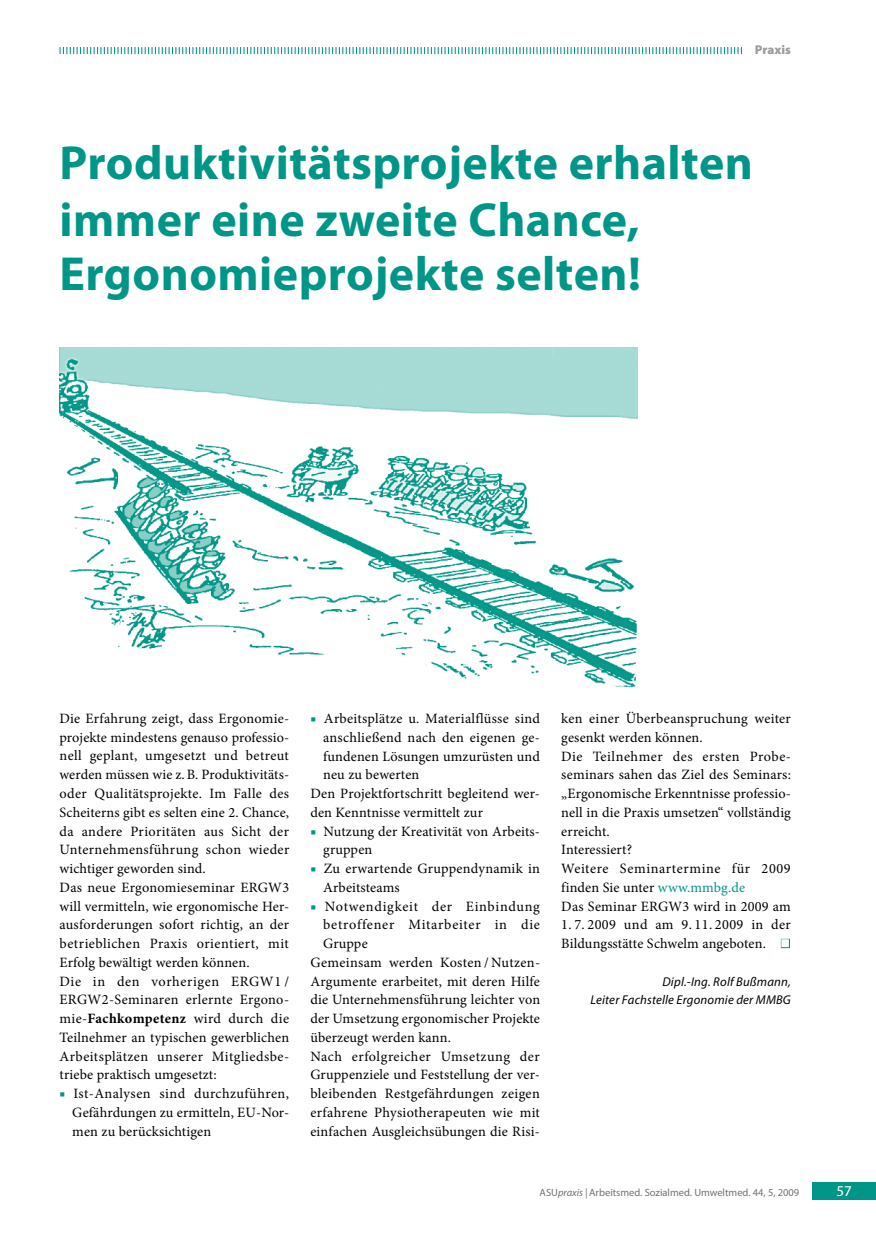
<style>
.page{position:relative;width:876px;height:1242px;background:#fff}
.page>*{position:absolute;margin:0;border:0;box-sizing:border-box;transform-origin:0 0}
.t1{font:700 48px/55.5px "Myriad Pro";letter-spacing:.01em;color:#009687}
.t2{font:15px "Myriad Pro";color:#fff}
.t3{font:14.25px/18.8px "Minion Pro";letter-spacing:.015em;color:#000}
.t4{font:14.25px "Minion Pro";letter-spacing:.035em;color:#000}
.t5{font:14.25px "Minion Pro";letter-spacing:.05em;color:#000}
.t6{font:14.25px "Minion Pro";letter-spacing:.055em;color:#000}
.t7{font:italic 12.75px/18.8px "Myriad Pro";letter-spacing:.015em;color:#000;text-align:right}
.t8{font:900 12.75px "Myriad Pro";color:#9c9d9f}
.t9{font:10.5px "Myriad Pro";color:#707173}
.s1{font-weight:700}
.s2{font-style:italic;color:#009687}
.s3{color:#009687}
.s4{font-size:27px;color:#fff}
.s5{font-style:italic}
</style>
<div class="page">
<div style="left:812px;top:1182px;width:64px;height:17px;background:#009687"></div>
<svg style="left:60px;top:47px;width:682px;height:7px"></svg>
<div style="left:781px;top:938px;width:9px;height:10px;border:2px solid #009687"></div>
<img style="left:60px;top:348px;width:578px;height:339px">
<p class="t8" style="left:755px;top:41px;width:37px">Praxis</p>
<h1 class="t1" style="left:60px;top:133px;width:695px">Produktivitätsprojekte erhalten immer eine zweite Chance,<br>Ergonomieprojekte selten!</h1>
<p class="t3" style="left:60px;top:709px;width:231px">Die Erfahrung zeigt, dass Ergonomie&shy;projekte mindestens genauso professio&shy;nell geplant, umgesetzt und betreut werden müssen wie z.B. Produktivitäts&shy;oder Qualitätsprojekte. Im Falle des Scheiterns gibt es selten eine 2. Chance, da andere Prioritäten aus Sicht der Unternehmensführung schon wieder wichtiger geworden sind.<br>Das neue Ergonomieseminar ERGW3 will vermitteln, wie ergonomische Her&shy;ausforderungen sofort richtig, an der betrieblichen Praxis orientiert, mit Erfolg bewältigt werden können.<br>Die in den vorherigen ERGW1 / ERGW2-Seminaren erlernte Ergono&shy;mie-<span class="s1">Fachkompetenz</span> wird durch die Teilnehmer an typischen gewerblichen Arbeitsplätzen unserer Mitgliedsbe&shy;triebe praktisch umgesetzt:</p>
<p class="t3" style="left:72px;top:1084px;width:218px;text-align:justify;text-indent:-13px"><span class="s2">■</span> Ist-Analysen sind durchzuführen, Gefährdungen zu ermitteln, EU-Nor&shy;men zu berücksichtigen</p>
<p class="t3" style="left:310px;top:709px;width:231px"><span class="s2">■</span> Arbeitsplätze u. Materialflüsse sind</p>
<p class="t3" style="left:323px;top:728px;width:218px">anschließend nach den eigenen ge-</p>
<p class="t3" style="left:323px;top:746px;width:218px">fundenen Lösungen umzurüsten und</p>
<p class="t3" style="left:323px;top:765px;width:98px">neu zu bewerten</p>
<p class="t3" style="left:310px;top:784px;width:231px">Den Projektfortschritt begleitend wer-</p>
<p class="t3" style="left:310px;top:803px;width:174px">den Kenntnisse vermittelt zur</p>
<p class="t3" style="left:323px;top:821px;width:218px;text-indent:-13px"><span class="s2">■</span> Nutzung der Kreativität von Arbeits&shy;gruppen</p>
<p class="t3" style="left:323px;top:859px;width:218px;text-indent:-13px"><span class="s2">■</span> Zu erwartende Gruppendynamik in<br>Arbeitsteams</p>
<p class="t5" style="left:310px;top:896px;width:231px"><span class="s2">■</span> Notwendigkeit der Einbindung</p>
<p class="t6" style="left:323px;top:915px;width:218px">betroffener Mitarbeiter in die</p>
<p class="t3" style="left:323px;top:934px;width:46px">Gruppe</p>
<p class="t3" style="left:310px;top:953px;width:231px">Gemeinsam werden Kosten / Nutzen-</p>
<p class="t3" style="left:310px;top:971px;width:231px">Argumente erarbeitet, mit deren Hilfe</p>
<p class="t3" style="left:310px;top:990px;width:231px">die Unternehmensführung leichter von</p>
<p class="t3" style="left:310px;top:1009px;width:231px">der Umsetzung ergonomischer Projekte</p>
<p class="t3" style="left:310px;top:1028px;width:142px">überzeugt werden kann.</p>
<p class="t4" style="left:310px;top:1046px;width:231px">Nach erfolgreicher Umsetzung der</p>
<p class="t3" style="left:310px;top:1065px;width:231px">Gruppenziele und Feststellung der ver-</p>
<p class="t3" style="left:310px;top:1084px;width:231px">bleibenden Restgefährdungen zeigen</p>
<p class="t3" style="left:310px;top:1103px;width:231px">erfahrene Physiotherapeuten wie mit</p>
<p class="t3" style="left:310px;top:1121px;width:231px">einfachen Ausgleichsübungen die Risi-</p>
<p class="t3" style="left:561px;top:709px;width:231px">ken einer Überbeanspruchung weiter gesenkt werden können.<br>Die Teilnehmer des ersten Probe&shy;seminars sahen das Ziel des Seminars: „Ergonomische Erkenntnisse professio&shy;nell in die Praxis umsetzen“ vollständig erreicht.<br>Interessiert?<br>Weitere Seminartermine für 2009 finden Sie unter <span class="s3">www.mmbg.de<br></span>Das Seminar ERGW3 wird in 2009 am</p>
<p class="t3" style="left:561px;top:915px;width:231px">1. 7. 2009 und am 9. 11. 2009 in der<br>Bildungsstätte Schwelm angeboten. <span class="s4">■</span></p>
<p class="t7" style="left:590px;top:971px;width:202px">Dipl.-Ing. Rolf Bußmann,<br>Leiter Fachstelle Ergonomie der MMBG</p>
<p class="t9" style="left:540px;top:1186px;width:261px">ASU<span class="s5">praxis |</span> Arbeitsmed. Sozialmed. Umweltmed. 44, 5, 2009</p>
<p class="t2" style="left:836px;top:1181px;width:17px">57</p>
</div>
